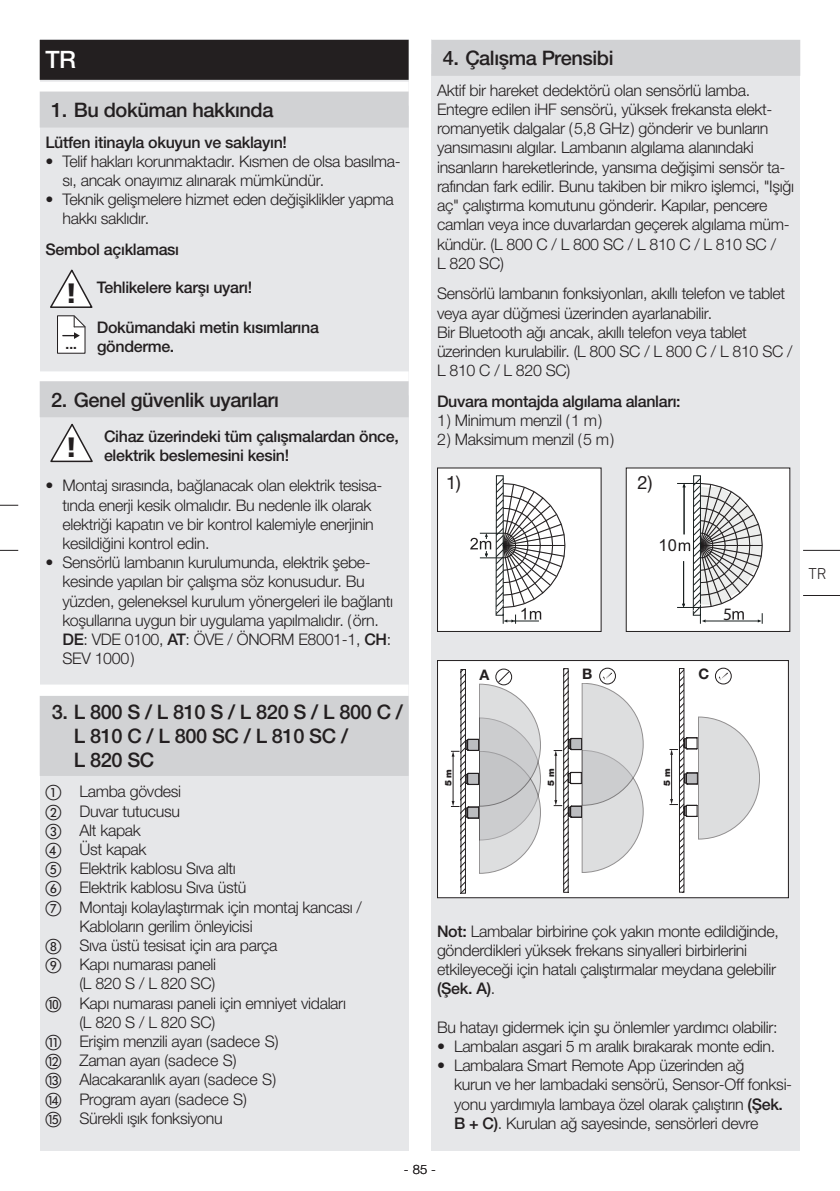
<style>
.page{position:relative;width:840px;height:1191px;background:#fff}
.page>*{position:absolute;margin:0;border:0;box-sizing:border-box;transform-origin:0 0}
.t1{font:900 28px "Frutiger LT Com";color:#231f20}
.t2{font:500 24px "Helvetica Neue LTW1 G";color:#fff}
.t3{font:500 20px/24px "Helvetica Neue LTW1 G";letter-spacing:-.02em;color:#231f20}
.t4{font:18.4px "Helvetica Neue LTW1 G";color:#231f20}
.t5{font:17.4px "Myriad Pro";color:#231f20}
.t6{font:16.6px "Arial";color:#231f20}
.t7{font:300 16px/19.2px "Helvetica Neue LTW1 G";letter-spacing:-.02em;color:#231f20}
.t8{font:500 16px/19.2px "Helvetica Neue LTW1 G";letter-spacing:-.02em;color:#231f20}
.t9{font:300 16px "DIN Next W1 G";color:#231f20}
.t10{font:700 14.6px "Helvetica Neue LT Pro";color:#231f20}
.t11{font:700 13.4px "Helvetica Neue LT Pro";color:#231f20}
.t12{font:300 13px "Helvetica Neue LTW1 G";color:#231f20}
.t13{font:900 9px "Helvetica Neue LT Pro";color:#231f20}
.s1{font-family:"Frutiger LT Com";font-weight:900;font-size:28px}
.s2{font-weight:500}
.s3{font-family:"European Pi One";font-weight:400}
</style>
<div class="page">
<div style="left:431px;top:40px;width:368px;height:1111px;background:#e6e7e9"></div>
<div style="left:431px;top:40px;width:368px;height:36px;background:#d1d2d4"></div>
<div style="left:437px;top:468px;width:163px;height:163px;background:#fff"></div>
<div style="left:495px;top:475px;width:8px;height:140px;border:1px solid #171e1e"></div>
<svg style="left:470px;top:478px;width:95px;height:146px"></svg>
<div style="left:437px;top:467px;width:164px;height:165px;border:1px solid #231f20"></div>
<div style="left:626px;top:468px;width:163px;height:163px;background:#fff"></div>
<div style="left:692px;top:475px;width:8px;height:140px;border:1px solid #171e1e"></div>
<svg style="left:677px;top:478px;width:85px;height:146px"></svg>
<div style="left:625px;top:467px;width:164px;height:165px;border:1px solid #231f20"></div>
<div style="left:437px;top:660px;width:351px;height:237px;background:#fff"></div>
<div style="left:437px;top:660px;width:351px;height:238px;border:1px solid #231f20"></div>
<div style="left:563px;top:668px;width:5px;height:224px;border:1px solid #231f20"></div>
<div style="left:599px;top:668px;width:16px;height:16px;border:1px solid #231f20;border-radius:50%"></div>
<svg style="left:553px;top:671px;width:90px;height:201px"></svg>
<div style="left:679px;top:668px;width:4px;height:224px;border:1px solid #231f20"></div>
<svg style="left:669px;top:717px;width:90px;height:122px"></svg>
<svg style="left:715px;top:668px;width:15px;height:16px"></svg>
<div style="left:714px;top:668px;width:17px;height:16px;border:1px solid #231f20;border-radius:50%"></div>
<svg style="left:717px;top:671px;width:11px;height:10px"></svg>
<svg style="left:462px;top:671px;width:1px;height:220px"></svg>
<div style="left:460px;top:669px;width:5px;height:224px;border:1px solid #231f20"></div>
<hr style="left:452px;top:755px;width:1px;height:47px;background:#231f20">
<svg style="left:451px;top:751px;width:8px;height:5px"></svg>
<svg style="left:450px;top:801px;width:9px;height:6px"></svg>
<div style="left:495px;top:669px;width:16px;height:16px;border:1px solid #231f20;border-radius:50%"></div>
<svg style="left:465px;top:670px;width:75px;height:203px"></svg>
<div style="left:40px;top:40px;width:368px;height:1111px;background:#e6e7e9"></div>
<div style="left:40px;top:40px;width:368px;height:40px;background:#231f20"></div>
<div style="left:40px;top:82px;width:368px;height:24px;background:#fff"></div>
<div style="left:40px;top:92px;width:368px;height:36px;background:#d1d2d4"></div>
<div style="left:40px;top:371px;width:368px;height:24px;background:#fff"></div>
<div style="left:40px;top:381px;width:368px;height:36px;background:#d1d2d4"></div>
<div style="left:40px;top:684px;width:368px;height:20px;background:#fff"></div>
<div style="left:40px;top:696px;width:368px;height:80px;background:#d1d2d4"></div>
<svg style="left:50px;top:269px;width:42px;height:39px"></svg>
<svg style="left:57px;top:315px;width:28px;height:39px"></svg>
<svg style="left:50px;top:424px;width:43px;height:39px"></svg>
<svg style="left:0;top:505px;width:18px;height:1px"></svg>
<svg style="left:0;top:550px;width:18px;height:1px"></svg>
<hr style="left:802px;top:550px;width:37px;height:1px;background:#231f20">
<hr style="left:802px;top:595px;width:37px;height:1px;background:#231f20">
<h2 class="t2" style="left:45px;top:45px;width:32px">TR</h2>
<p class="t3" style="left:51px;top:98px;width:224px">1. Bu doküman hakkında</p>
<p class="t8" style="left:45px;top:132px;width:243px">Lütfen itinayla okuyun ve saklayın!</p>
<p class="t7" style="left:62px;top:151px;width:340px;text-indent:-17px">• Telif hakları korunmaktadır. Kısmen de olsa basılma&shy;sı, ancak onayımız alınarak mümkündür.</p>
<p class="t7" style="left:62px;top:190px;width:333px;text-indent:-17px">• Teknik gelişmelere hizmet eden değişiklikler yapma hakkı saklıdır.</p>
<p class="t8" style="left:45px;top:240px;width:135px">Sembol açıklaması</p>
<p class="t8" style="left:65px;top:278px;width:188px"><span class="s1">!</span> Tehlikelere karşı uyarı!</p>
<p class="t8" style="left:97px;top:318px;width:223px">Dokümandaki metin kısımlarına gönderme.</p>
<p class="t3" style="left:51px;top:388px;width:229px">2. Genel güvenlik uyarıları</p>
<h1 class="t1" style="left:65px;top:430px;width:14px">!</h1>
<p class="t8" style="left:104px;top:426px;width:296px">Cihaz üzerindeki tüm çalışmalardan önce, elektrik beslemesini kesin!</p>
<p class="t7" style="left:62px;top:476px;width:321px;text-indent:-17px">• Montaj sırasında, bağlanacak olan elektrik tesisa&shy;tında enerji kesik olmalıdır. Bu nedenle ilk olarak elektriği kapatın ve bir kontrol kalemiyle enerjinin kesildiğini kontrol edin.</p>
<p class="t7" style="left:62px;top:553px;width:332px;text-indent:-17px">• Sensörlü lambanın kurulumunda, elektrik şebe&shy;kesinde yapılan bir çalışma söz konusudur. Bu yüzden, geleneksel kurulum yönergeleri ile bağlantı koşullarına uygun bir uygulama yapılmalıdır. (örn.<br><span class="s2">DE</span>: VDE 0100, <span class="s2">AT</span>: ÖVE / ÖNORM E8001-1, <span class="s2">CH</span>:<br>SEV 1000)</p>
<p class="t3" style="left:74px;top:699px;width:330px;text-indent:-22px">3. L 800 S / L 810 S / L 820 S / L 800 C /<br>L 810 C / L 800 SC / L 810 SC /<br>L 820 SC</p>
<p class="t7" style="left:45px;top:782px;width:137px"><span class="s3">A</span> Lamba gövdesi</p>
<p class="t7" style="left:45px;top:801px;width:136px"><span class="s3">B</span> Duvar tutucusu</p>
<p class="t7" style="left:45px;top:820px;width:97px"><span class="s3">C</span> Alt kapak</p>
<p class="t7" style="left:45px;top:839px;width:103px"><span class="s3">D</span> Üst kapak</p>
<p class="t7" style="left:45px;top:858px;width:192px"><span class="s3">E</span> Elektrik kablosu Sıva altı</p>
<p class="t7" style="left:45px;top:878px;width:202px"><span class="s3">F</span> Elektrik kablosu Sıva üstü</p>
<p class="t7" style="left:45px;top:897px;width:318px"><span class="s3">G</span> Montajı kolaylaştırmak için montaj kancası /</p>
<p class="t7" style="left:79px;top:916px;width:174px">Kabloların gerilim önleyicisi</p>
<p class="t7" style="left:45px;top:935px;width:233px"><span class="s3">H</span> Sıva üstü tesisat için ara parça</p>
<p class="t7" style="left:45px;top:954px;width:172px"><span class="s3">I</span> Kapı numarası paneli</p>
<p class="t7" style="left:79px;top:974px;width:137px">(L 820 S / L 820 SC)</p>
<p class="t7" style="left:45px;top:993px;width:302px"><span class="s3">J</span> Kapı numarası paneli için emniyet vidaları</p>
<p class="t7" style="left:79px;top:1012px;width:137px">(L 820 S / L 820 SC)</p>
<p class="t7" style="left:45px;top:1031px;width:234px"><span class="s3">K</span> Erişim menzili ayarı (sadece S)</p>
<p class="t7" style="left:45px;top:1050px;width:193px"><span class="s3">L</span> Zaman ayarı (sadece S)</p>
<p class="t7" style="left:45px;top:1070px;width:232px"><span class="s3">M</span> Alacakaranlık ayarı (sadece S)</p>
<p class="t7" style="left:45px;top:1089px;width:203px"><span class="s3">N</span> Program ayarı (sadece S)</p>
<p class="t7" style="left:45px;top:1108px;width:179px"><span class="s3">O</span> Sürekli ışık fonksiyonu</p>
<p class="t11" style="left:66px;top:336px;width:13px">...</p>
<p class="t3" style="left:442px;top:46px;width:172px">4. Çalışma Prensibi</p>
<p class="t7" style="left:437px;top:80px;width:358px">Aktif bir hareket dedektörü olan sensörlü lamba.<br>Entegre edilen iHF sensörü, yüksek frekansta elekt&shy;romanyetik dalgalar (5,8 GHz) gönderir ve bunların yansımasını algılar. Lambanın algılama alanındaki insanların hareketlerinde, yansıma değişimi sensör ta&shy;rafından fark edilir. Bunu takiben bir mikro işlemci, "Işığı aç" çalıştırma komutunu gönderir. Kapılar, pencere camları veya ince duvarlardan geçerek algılama müm&shy;kündür. (L 800 C / L 800 SC / L 810 C / L 810 SC /<br>L 820 SC)</p>
<p class="t7" style="left:437px;top:284px;width:357px">Sensörlü lambanın fonksiyonları, akıllı telefon ve tablet veya ayar düğmesi üzerinden ayarlanabilir.<br>Bir Bluetooth ağı ancak, akıllı telefon veya tablet üzerinden kurulabilir. (L 800 SC / L 800 C / L 810 SC / L 810 C / L 820 SC)</p>
<p class="t8" style="left:437px;top:391px;width:245px">Duvara montajda algılama alanları:</p>
<p class="t7" style="left:437px;top:410px;width:167px">1) Minimum menzil (1 m)</p>
<p class="t7" style="left:437px;top:430px;width:179px">2) Maksimum menzil (5 m)</p>
<p class="t4" style="left:446px;top:471px;width:38px">1) 1)</p>
<p class="t4" style="left:616px;top:471px;width:38px">2) 2)</p>
<p class="t10" style="left:479px;top:665px;width:11px">A</p>
<p class="t13" style="left:442px;top:786px;width:19px;rotate:-90deg">5 m</p>
<p class="t6" style="left:637px;top:534px;width:41px">10 10</p>
<p class="t5" style="left:722px;top:603px;width:10px">5</p>
<p class="t10" style="left:581px;top:664px;width:12px">B</p>
<p class="t10" style="left:698px;top:664px;width:12px">C</p>
<p class="t13" style="left:545px;top:786px;width:19px;rotate:-90deg">5 m</p>
<p class="t13" style="left:661px;top:786px;width:19px;rotate:-90deg">5 m</p>
<p class="t7" style="left:437px;top:921px;width:343px"><span class="s2">Not:</span> Lambalar birbirine çok yakın monte edildiğinde, gönderdikleri yüksek frekans sinyalleri birbirlerini etkileyeceği için hatalı çalıştırmalar meydana gelebilir <span class="s2">(Şek. A)</span>.</p>
<p class="t7" style="left:437px;top:1017px;width:342px">Bu hatayı gidermek için şu önlemler yardımcı olabilir:</p>
<p class="t7" style="left:437px;top:1036px;width:339px">• Lambaları asgari 5 m aralık bırakarak monte edin.</p>
<p class="t7" style="left:454px;top:1055px;width:339px;text-indent:-17px">• Lambalara Smart Remote App üzerinden ağ<br>kurun ve her lambadaki sensörü, Sensor-Off fonksi&shy;yonu yardımıyla lambaya özel olarak çalıştırın <span class="s2">(Şek.<br>B + C)</span>. Kurulan ağ sayesinde, sensörleri devre</p>
<p class="t12" style="left:404px;top:1161px;width:34px">- 85 -</p>
<p class="t9" style="left:808px;top:564px;width:20px">TR</p>
</div>
